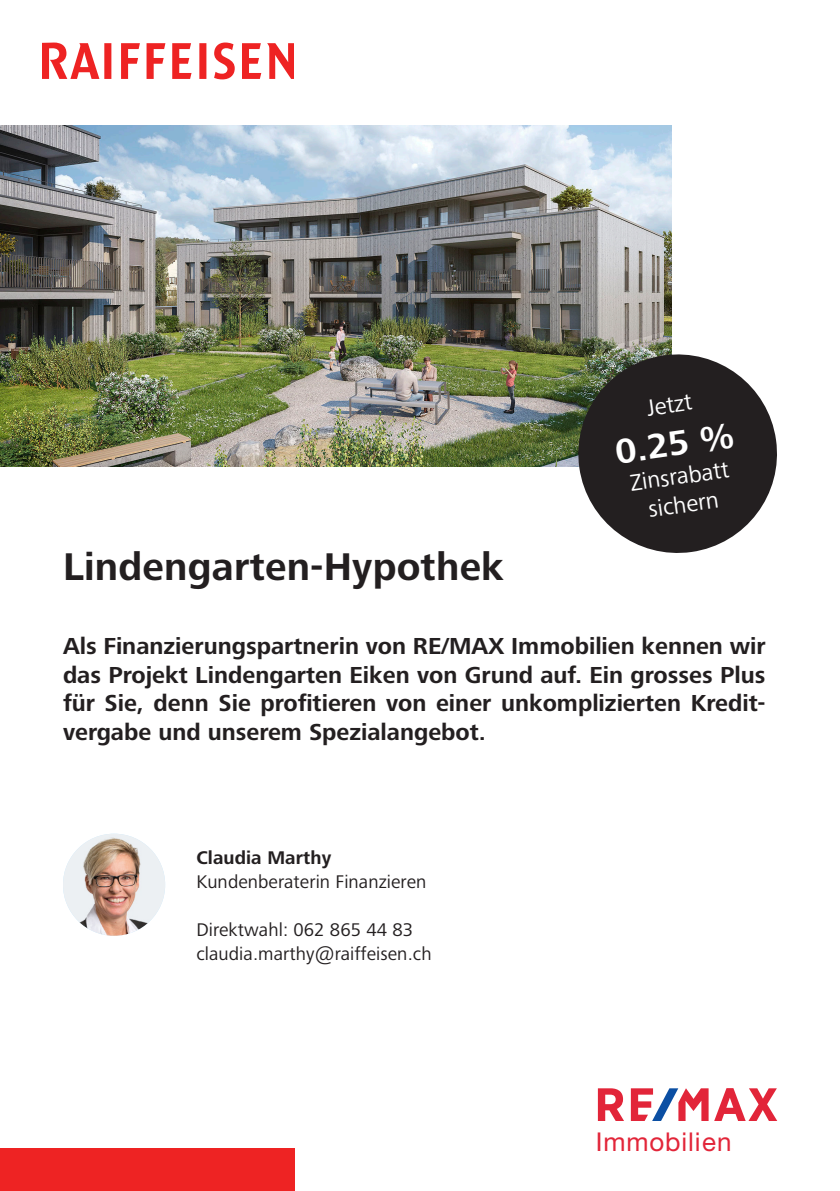
<style>
.page{position:relative;width:840px;height:1191px;background:#fff}
.page>*{position:absolute;margin:0;border:0;box-sizing:border-box;transform-origin:0 0}
.Inhalt_____Titel_24pt{font:700 40px "Frutiger Next LTW1 G";letter-spacing:.005em;color:#231f20}
.t1{font:700 36px "Frutiger Next LTW1 G";color:#fff}
.t2{font:26px "Helvetica Neue LTW1 G";letter-spacing:.035em;color:#e22539}
.t3{font:700 24px/28.8px "Frutiger Next LTW1 G";color:#231f20;text-align:justify}
.t4{font:24px "Frutiger Next LTW1 G";color:#fff}
.Inhalt_____Grundtext_9_5pt{font:19px "Frutiger Next LTW1 G";letter-spacing:.005em;color:#231f20}
.Inhalt_____Grundtext_9_5pt-2{font:700 19px "Frutiger Next LTW1 G";letter-spacing:.005em;color:#231f20}
</style>
<div class="page">
<svg style="left:42px;top:43px;width:252px;height:36px"></svg>
<div style="left:0;top:1148px;width:294px;height:43px;background:#ee2323"></div>
<img style="left:0;top:126px;width:671px;height:340px">
<svg style="left:571px;top:348px;width:206px;height:205px;fill:#231f20"></svg>
<img style="left:63px;top:833px;width:102px;height:102px;border-radius:51px">
<svg style="left:597px;top:1088px;width:26px;height:33px"></svg>
<svg style="left:630px;top:1088px;width:146px;height:33px"></svg>
<p class="Inhalt_____Titel_24pt" style="left:63px;top:543px;width:442px">Lindengarten-Hypothek</p>
<p class="t4" style="left:644px;top:394px;width:47px;rotate:-8deg">Jetzt</p>
<p class="t1" style="left:612px;top:431px;width:121px;rotate:-8deg">0.25 %</p>
<p class="t4" style="left:628px;top:469px;width:101px;rotate:-8deg">Zinsrabatt</p>
<p class="t4" style="left:646px;top:496px;width:72px;rotate:-8deg">sichern</p>
<p class="t3" style="left:63px;top:632px;width:703px">Als Finanzierungspartnerin von RE/MAX Immobilien kennen wir das Projekt Lindengarten Eiken von Grund auf. Ein grosses Plus für Sie, denn Sie profitieren von einer unkomplizierten Kredit&shy;vergabe und unserem Spezialangebot.</p>
<p class="Inhalt_____Grundtext_9_5pt-2" style="left:196px;top:847px;width:136px">Claudia Marthy</p>
<p class="Inhalt_____Grundtext_9_5pt" style="left:196px;top:871px;width:231px">Kundenberaterin Finanzieren</p>
<p class="Inhalt_____Grundtext_9_5pt" style="left:196px;top:919px;width:218px">Direktwahl: 062 865 44 83</p>
<p class="Inhalt_____Grundtext_9_5pt" style="left:196px;top:943px;width:237px">claudia.marthy@raiffeisen.ch</p>
<p class="t2" style="left:595px;top:1125px;width:137px">Immobilien</p>
</div>
